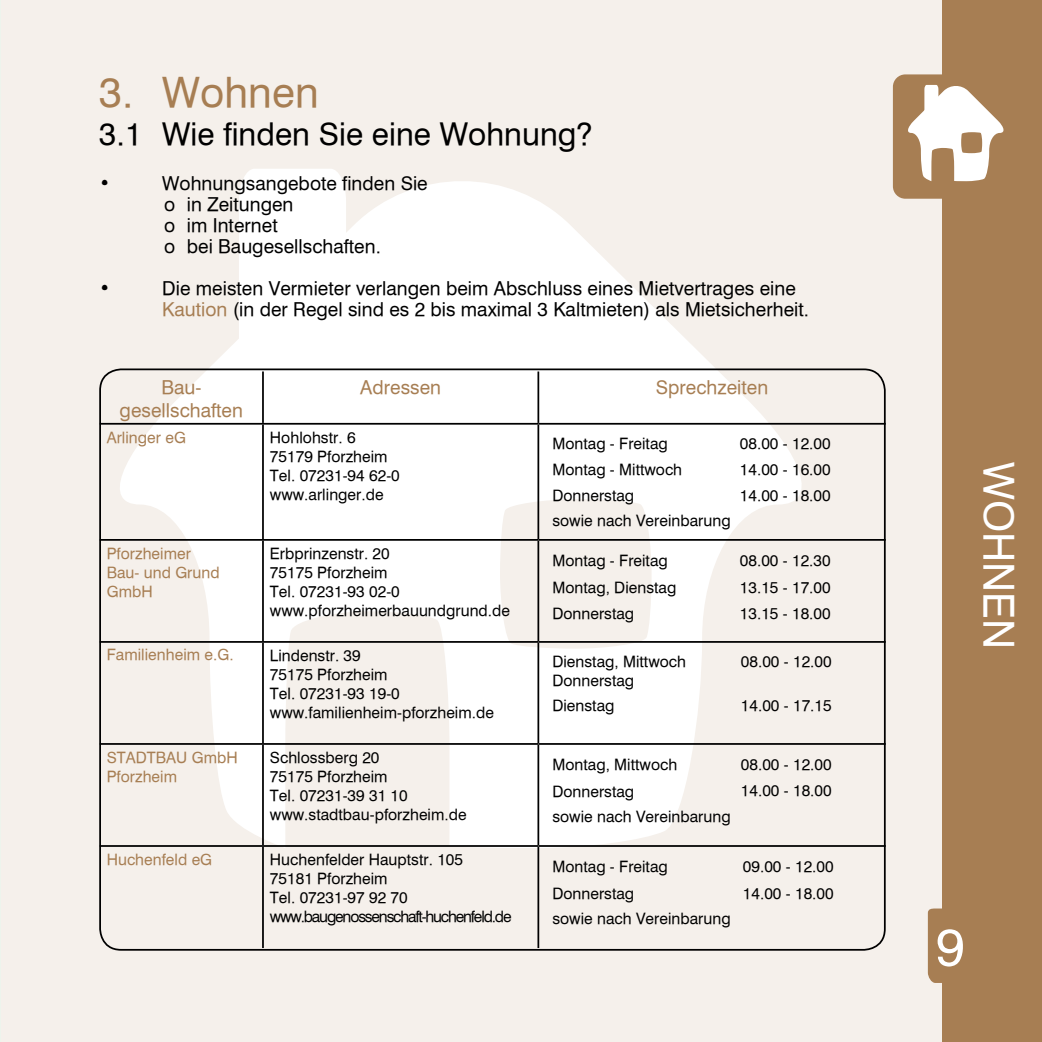
<style>
.page{position:relative;width:1042px;height:1042px;background:#fff}
.page>*{position:absolute;margin:0;border:0;box-sizing:border-box;transform-origin:0 0}
.t1{font:52.5px "Geneva";color:#fff}
.t2{font:42px "Geneva";color:#a77e53}
.t3{font:42px "Geneva";color:#fff}
.t4{font:31.5px "Geneva";color:#000}
.t5{font:19.25px/21px "Geneva";color:#000}
.t6{font:19.25px/23.1px "Geneva";color:#a77e53;text-align:center}
.t7{font:15.75px/18.9px "Geneva";color:#000}
.t8{font:15.75px/18.9px "Geneva";color:#a77e53}
.s1{color:#a77e53}
</style>
<div class="page">
<div style="left:0;top:0;width:15px;height:1042px;background:#f5f0eb"></div>
<div style="left:2px;top:0;width:1040px;height:1042px;background:#f5f0eb"></div>
<svg style="left:102px;top:169px;width:717px;height:679px;fill:#fff"></svg>
<div style="left:943px;top:0;width:99px;height:1042px;background:#a77e53"></div>
<div style="left:893px;top:74px;width:124px;height:125px;background:#a77e53;border-radius:12px"></div>
<svg style="left:908px;top:84px;width:96px;height:97px"></svg>
<svg style="left:928px;top:908px;width:15px;height:75px"></svg>
<hr style="left:262px;top:371px;width:2px;height:52px;background:#000">
<hr style="left:537px;top:371px;width:2px;height:52px;background:#000">
<hr style="left:100px;top:423px;width:163px;height:2px;background:#000">
<hr style="left:263px;top:423px;width:275px;height:2px;background:#000">
<hr style="left:262px;top:425px;width:2px;height:114px;background:#000">
<hr style="left:538px;top:423px;width:347px;height:2px;background:#000">
<hr style="left:537px;top:425px;width:2px;height:114px;background:#000">
<hr style="left:100px;top:539px;width:163px;height:2px;background:#000">
<hr style="left:263px;top:539px;width:275px;height:2px;background:#000">
<hr style="left:262px;top:541px;width:2px;height:100px;background:#000">
<hr style="left:538px;top:539px;width:347px;height:2px;background:#000">
<hr style="left:537px;top:541px;width:2px;height:100px;background:#000">
<hr style="left:100px;top:641px;width:163px;height:2px;background:#000">
<hr style="left:263px;top:641px;width:275px;height:2px;background:#000">
<hr style="left:262px;top:643px;width:2px;height:100px;background:#000">
<hr style="left:538px;top:641px;width:347px;height:2px;background:#000">
<hr style="left:537px;top:643px;width:2px;height:100px;background:#000">
<hr style="left:100px;top:743px;width:163px;height:2px;background:#000">
<hr style="left:263px;top:743px;width:275px;height:2px;background:#000">
<hr style="left:262px;top:745px;width:2px;height:100px;background:#000">
<hr style="left:538px;top:743px;width:347px;height:2px;background:#000">
<hr style="left:537px;top:745px;width:2px;height:100px;background:#000">
<hr style="left:100px;top:845px;width:163px;height:2px;background:#000">
<hr style="left:263px;top:845px;width:275px;height:2px;background:#000">
<hr style="left:262px;top:847px;width:2px;height:101px;background:#000">
<hr style="left:538px;top:845px;width:347px;height:2px;background:#000">
<hr style="left:537px;top:847px;width:2px;height:101px;background:#000">
<h2 class="t2" style="left:99px;top:67px;width:221px">3. Wohnen</h2>
<h3 class="t4" style="left:99px;top:115px;width:495px">3.1 Wie finden Sie eine Wohnung?</h3>
<p class="t5" style="left:99px;top:173px;width:13px">•</p>
<p class="t5" style="left:162px;top:173px;width:267px">Wohnungsangebote finden Sie o in Zeitungen<br>o im Internet<br>o bei Baugesellschaften.</p>
<p class="t5" style="left:99px;top:278px;width:13px">•</p>
<p class="t5" style="left:162px;top:278px;width:648px">Die meisten Vermieter verlangen beim Abschluss eines Mietvertrages eine<br><span class="s1">Kaution</span> (in der Regel sind es 2 bis maximal 3 Kaltmieten) als Mietsicherheit.</p>
<p class="t6" style="left:120px;top:375px;width:125px">Bau&shy;gesellschaften</p>
<p class="t6" style="left:360px;top:375px;width:82px">Adressen</p>
<p class="t6" style="left:656px;top:375px;width:114px">Sprechzeiten</p>
<p class="t8" style="left:107px;top:428px;width:81px">Arlinger eG</p>
<p class="t7" style="left:270px;top:428px;width:131px">Hohlohstr. 6<br>75179 Pforzheim<br>Tel. 07231-94 62-0 www.arlinger.de</p>
<p class="t7" style="left:552px;top:434px;width:117px">Montag - Freitag</p>
<p class="t7" style="left:740px;top:434px;width:92px">08.00 - 12.00</p>
<p class="t7" style="left:552px;top:460px;width:131px">Montag - Mittwoch</p>
<p class="t7" style="left:740px;top:460px;width:92px">14.00 - 16.00</p>
<p class="t7" style="left:552px;top:485px;width:83px">Donnerstag</p>
<p class="t7" style="left:740px;top:485px;width:92px">14.00 - 18.00</p>
<p class="t7" style="left:552px;top:511px;width:180px">sowie nach Vereinbarung</p>
<p class="t8" style="left:107px;top:544px;width:114px">Pforzheimer<br>Bau- und Grund<br>GmbH</p>
<p class="t7" style="left:270px;top:544px;width:242px">Erbprinzenstr. 20<br>75175 Pforzheim<br>Tel. 07231-93 02-0 www.pforzheimerbauundgrund.de</p>
<p class="t7" style="left:552px;top:551px;width:117px">Montag - Freitag</p>
<p class="t7" style="left:740px;top:551px;width:92px">08.00 - 12.30</p>
<p class="t7" style="left:552px;top:577px;width:126px">Montag, Dienstag</p>
<p class="t7" style="left:740px;top:577px;width:92px">13.15 - 17.00</p>
<p class="t7" style="left:552px;top:604px;width:83px">Donnerstag</p>
<p class="t7" style="left:740px;top:604px;width:92px">13.15 - 18.00</p>
<p class="t8" style="left:107px;top:645px;width:128px">Familienheim e.G.</p>
<p class="t7" style="left:270px;top:646px;width:226px">Lindenstr. 39<br>75175 Pforzheim<br>Tel. 07231-93 19-0 www.familienheim-pforzheim.de</p>
<p class="t7" style="left:552px;top:652px;width:135px">Dienstag, Mittwoch<br>Donnerstag</p>
<p class="t7" style="left:741px;top:652px;width:92px">08.00 - 12.00</p>
<p class="t7" style="left:552px;top:696px;width:64px">Dienstag</p>
<p class="t7" style="left:741px;top:696px;width:92px">14.00 - 17.15</p>
<p class="t8" style="left:107px;top:748px;width:132px">STADTBAU GmbH<br>Pforzheim</p>
<p class="t7" style="left:270px;top:748px;width:198px">Schlossberg 20<br>75175 Pforzheim<br>Tel. 07231-39 31 10 www.stadtbau-pforzheim.de</p>
<p class="t7" style="left:552px;top:755px;width:126px">Montag, Mittwoch</p>
<p class="t7" style="left:741px;top:755px;width:92px">08.00 - 12.00</p>
<p class="t7" style="left:552px;top:781px;width:83px">Donnerstag</p>
<p class="t7" style="left:741px;top:780px;width:92px">14.00 - 18.00</p>
<p class="t7" style="left:552px;top:807px;width:180px">sowie nach Vereinbarung</p>
<p class="t8" style="left:107px;top:850px;width:107px">Huchenfeld eG</p>
<p class="t7" style="left:270px;top:850px;width:243px">Huchenfelder Hauptstr. 105<br>75181 Pforzheim<br>Tel. 07231-97 92 70 www.baugenossenschaft-huchenfeld.de</p>
<p class="t7" style="left:552px;top:857px;width:117px">Montag - Freitag</p>
<p class="t7" style="left:743px;top:857px;width:92px">09.00 - 12.00</p>
<p class="t7" style="left:552px;top:883px;width:83px">Donnerstag</p>
<p class="t7" style="left:743px;top:883px;width:92px">14.00 - 18.00</p>
<p class="t7" style="left:552px;top:909px;width:180px">sowie nach Vereinbarung</p>
<h2 class="t3" style="left:1024px;top:462px;width:184px;rotate:90deg">Wohnen</h2>
<h1 class="t1" style="left:936px;top:915px;width:30px">9</h1>
</div>
